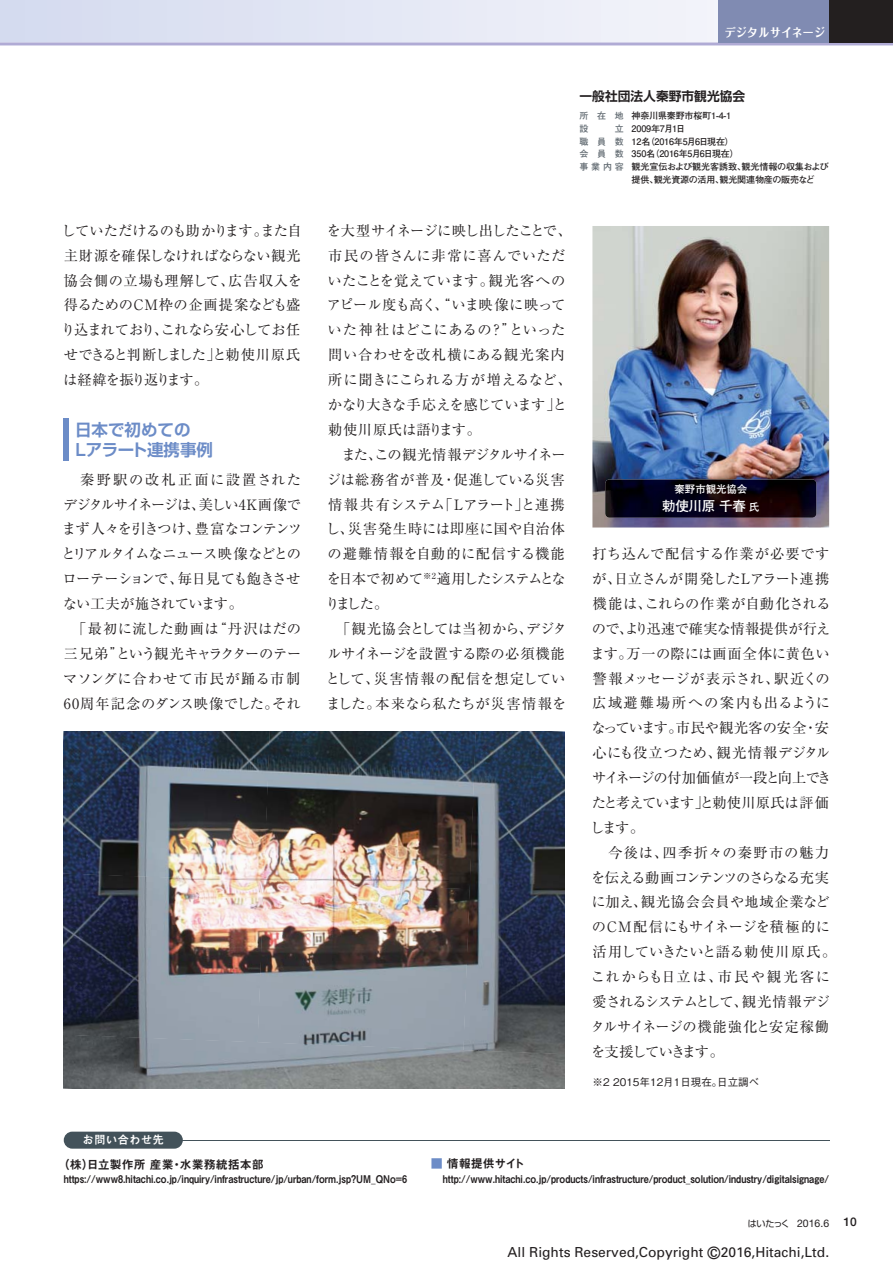
<style>
.page{position:relative;width:893px;height:1263px;background:#fff}
.page>*{position:absolute;margin:0;border:0;box-sizing:border-box;transform-origin:0 0}
.t1{font:16.5px/20.2px "Shin Go Pro De Bold 90 pv RKSJ H";color:#6c8cc7}
.t2{font:14.25px/24.9px "Ryumin Pro Regular 90 pv RKSJ H";letter-spacing:-.005em;color:#231f20}
.t3{font:14.25px/24.9px "Ryumin Pro Regular 90 pv RKSJ H";letter-spacing:-.045em;color:#231f20}
.t4{font:13.8px "Univers";color:#231f20}
.t5{font:13.5px "Futo Go B101 Pro Bold 90 pv RKSJ H";letter-spacing:-.015em;color:#fff}
.t6{font:12.75px "Shin Go Pro De Bold 90 pv RKSJ H";color:#231f20}
.t7{font:12px "Midashi Go Pro MB31 90 pv RKSJ H";color:#231f20}
.t8{font:12px "Folk Pro Bold 90 pv RKSJ H";letter-spacing:.06em;color:#fff;scale:.9 1}
.t9{font:11.7px "Mi Go MB1 Std De Bold 90 pv RKSJ H";color:#fff}
.t10{font:10.65px "Midashi Go Pro MB31 90 pv RKSJ H";color:#231f20;scale:.86 1}
.t11{font:10.5px "Gothic BBB Pro Medium 90 pv RKSJ H";color:#231f20}
.t12{font:10.5px "Helvetica Neue LT Std";color:#231f20}
.t13{font:10.5px "Futo Go B101 Pro Bold 90 pv RKSJ H";letter-spacing:-.015em;color:#fff}
.t14{font:9px/12.8px "Futo Go B101 Pro Bold 90 pv RKSJ H";letter-spacing:-.02em;color:#231f20}
.t15{font:9px/12.8px "Futo Go B101 Pro Bold 90 pv RKSJ H";letter-spacing:.965em;color:#606970}
.s1{font-size:10.5px}
.s2{color:#6c8cc7}
.s3{font-family:"Shin Go Pro Regular 90 pv RKSJ H";font-size:9px}
.s4{font-weight:500;font-size:12px}
.s5{font-size:16.95px}
</style>
<div class="page">
<img style="left:592px;top:226px;width:237px;height:301px">
<img style="left:64px;top:732px;width:200px;height:141px">
<img style="left:264px;top:732px;width:199px;height:149px">
<img style="left:463px;top:732px;width:102px;height:302px">
<img style="left:64px;top:873px;width:200px;height:161px">
<img style="left:257px;top:881px;width:213px;height:153px">
<img style="left:64px;top:1034px;width:501px;height:54px">
<div style="left:64px;top:418px;width:5px;height:43px;background:#6c8cc7"></div>
<img style="left:605px;top:479px;width:211px;height:39px;border-radius:4px">
<svg style="left:0;top:0;width:893px;height:45px;background:#dfe2f1"></svg>
<div style="left:719px;top:0;width:174px;height:42px;background:#231f1f"></div>
<div style="left:719px;top:0;width:110px;height:42px;background:#808bb2"></div>
<hr style="left:170px;top:1140px;width:659px;height:1px;background:#43525a">
<div style="left:64px;top:1132px;width:119px;height:17px;background:#43525a;border-radius:9px"></div>
<p class="t8" style="left:725px;top:28px;width:113px">デジタルサイネージ</p>
<p class="t6" style="left:579px;top:91px;width:167px">一般社団法人秦野市観光協会</p>
<p class="t2" style="left:61px;top:220px;width:242px;text-align:justify">していただけるのも助かります。また自主財源を確保しなければならない観光協会側の立場も理解して、広告収入を得るためのCM枠の企画提案なども盛り込まれており、これなら安心してお任せできると判断しました」と勅使川原氏は経緯を振り返ります。</p>
<p class="t1" style="left:75px;top:422px;width:139px">日本で初めての<br>Lアラート連携事例</p>
<p class="t3" style="left:62px;top:469px;width:242px">　秦野駅の改札正面に設置されたデジタルサイネージは、美しい4K画像でまず人々を引きつけ、豊富なコンテンツとリアルタイムなニュース映像などとのローテーションで、毎日見ても飽きさせない工夫が施されています。</p>
<p class="t2" style="left:63px;top:618px;width:240px;text-align:justify;text-indent:9px">「最初に流した動画は“丹沢はだの三兄弟”という観光キャラクターのテーマソングに合わせて市民が踊る市制60周年記念のダンス映像でした。それ</p>
<p class="t9" style="left:82px;top:1135px;width:83px">お問い合わせ先</p>
<p class="t15" style="left:579px;top:111px;width:46px">所在地設</p>
<p class="t15" style="left:579px;top:123px;width:46px;text-align:justify;text-indent:35px">立職員数会員数事業内容</p>
<p class="t14" style="left:632px;top:111px;width:199px">神奈川県秦野市桜町1-4-1<br>2009年7月1日<br>12名（2016年5月6日現在）<br>350名（2016年5月6日現在）<br>観光宣伝および観光客誘致、観光情報の収集および提供、観光資源の活用、観光関連物産の販売など</p>
<p class="t2" style="left:325px;top:220px;width:248px">を大型サイネージに映し出したことで、市民の皆さんに非常に喜んでいただいたことを覚えています。観光客へのアピール度も高く、“いま映像に映っていた神社はどこにあるの？”といった問い合わせを改札横にある観光案内所に聞きにこられる方が増えるなど、かなり大きな手応えを感じています」と勅使川原氏は語ります。<br>　また、この観光情報デジタルサイネージは総務省が普及・促進している災害情報共有システム「Lアラート」と連携し、災害発生時には即座に国や自治体の避難情報を自動的に配信する機能を日本で初めて<sup>※2</sup>適用したシステムとなりました。</p>
<p class="t2" style="left:326px;top:618px;width:242px;text-indent:10px">「観光協会としては当初から、デジタルサイネージを設置する際の必須機能として、災害情報の配信を想定していました。本来なら私たちが災害情報を</p>
<p class="t13" style="left:675px;top:485px;width:74px">秦野市観光協会</p>
<p class="t5" style="left:662px;top:500px;width:99px">勅使川原 千春 <span class="s1">氏</span></p>
<p class="t2" style="left:590px;top:543px;width:248px">打ち込んで配信する作業が必要ですが、日立さんが開発したLアラート連携機能は、これらの作業が自動化されるので、より迅速で確実な情報提供が行えます。万一の際には画面全体に黄色い警報メッセージが表示され、駅近くの広域避難場所への案内も出るようになっています。市民や観光客の安全・安心にも役立つため、観光情報デジタルサイネージの付加価値が一段と向上できたと考えています」と勅使川原氏は評価します。<br>　今後は、四季折々の秦野市の魅力を伝える動画コンテンツのさらなる充実に加え、観光協会会員や地域企業などのCM配信にもサイネージを積極的に活用していきたいと語る勅使川原氏。これからも日立は、市民や観光客に愛されるシステムとして、観光情報デジタルサイネージの機能強化と安定稼働を支援していきます。</p>
<p class="t11" style="left:592px;top:1078px;width:168px">※2 2015年12月1日現在。日立調べ</p>
<p class="t7" style="left:58px;top:1160px;width:208px">（株）日立製作所 産業・水業務統括本部</p>
<p class="t10" style="left:64px;top:1174px;width:401px">https://www8.hitachi.co.jp/inquiry/infrastructure/jp/urban/form.jsp?UM_QNo=6</p>
<p class="t7" style="left:431px;top:1158px;width:96px"><span class="s2">■</span> 情報提供サイト</p>
<p class="t10" style="left:431px;top:1174px;width:465px">　 http://www.hitachi.co.jp/products/infrastructure/product_solution/industry/digitalsignage/</p>
<p class="t12" style="left:748px;top:1217px;width:110px"><span class="s3">はいたっく</span> 2016.6 <span class="s4">10</span></p>
<p class="t4" style="left:508px;top:1247px;width:323px">All Rights Reserved,Copyright <span class="s5">©</span>2016,Hitachi,Ltd.</p>
</div>
